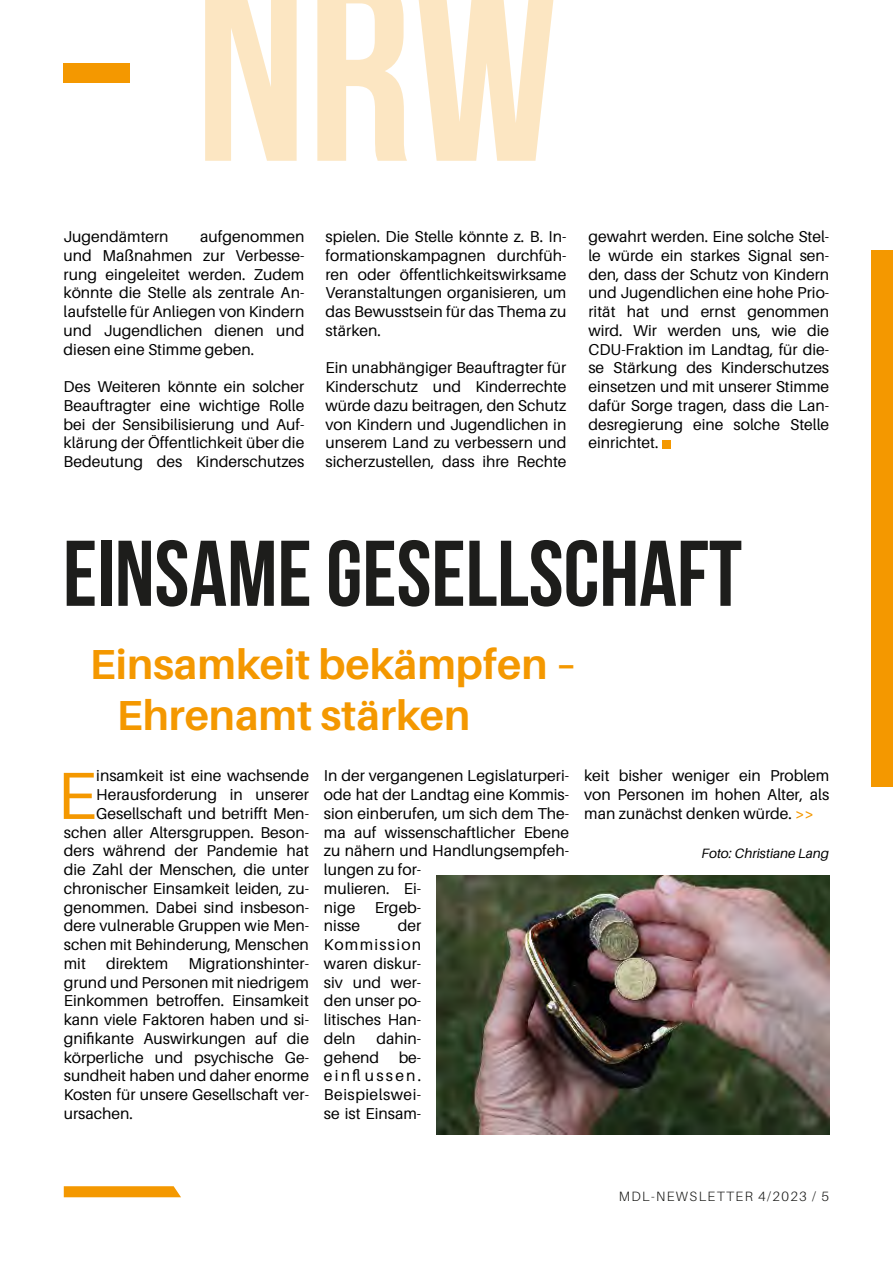
<style>
.page{position:relative;width:893px;height:1263px;background:#fff}
.page>*{position:absolute;margin:0;border:0;box-sizing:border-box;transform-origin:0 0}
.t1{font:262.2px "Bebas Neue";color:rgb(244 152 0/.24)}
.t2{font:93px "Bebas Neue";color:#1d1d1b}
.t3{font:66.75px "Aileron";color:#f49800}
.t4{font:700 42px/50.4px "Aileron";color:#f49800}
.t5{font:15.75px/18.8px "Aileron";color:#000;text-align:justify}
.t6{font:300 13.5px "Aileron";letter-spacing:.1em;color:#1d1d1b}
.t7{font:italic 13.5px "Aileron";color:#000}
.s1{font-weight:600;color:#f49800}
</style>
<div class="page">
<svg style="left:64px;top:1186px;width:117px;height:11px"></svg>
<div style="left:872px;top:251px;width:21px;height:536px;background:#f49800"></div>
<div style="left:662px;top:440px;width:8px;height:8px;background:#f49800"></div>
<div style="left:64px;top:64px;width:66px;height:19px;background:#f49800"></div>
<img style="left:436px;top:876px;width:393px;height:258px">
<h1 class="t1" style="left:195px;top:-36px;width:366px">NRW</h1>
<p class="t5" style="left:64px;top:229px;width:242px;text-indent:137px">aufgenommen und Maßnahmen zur Verbesse&shy;rung eingeleitet werden. Zudem könnte die Stelle als zentrale An&shy;laufstelle für Anliegen von Kindern und Jugendlichen dienen und diesen eine Stimme geben.</p>
<p class="t5" style="left:64px;top:379px;width:242px">Des Weiteren könnte ein solcher Beauftragter eine wichtige Rolle bei der Sensibilisierung und Auf&shy;klärung der Öffentlichkeit über die Bedeutung des Kinderschutzes</p>
<p class="t5" style="left:64px;top:229px;width:106px">Jugendämtern</p>
<p class="t5" style="left:326px;top:229px;width:242px">spielen. Die Stelle könnte z. B. In&shy;formationskampagnen durchfüh&shy;ren oder öffentlichkeitswirksame Veranstaltungen organisieren, um das Bewusstsein für das Thema zu stärken.</p>
<p class="t5" style="left:326px;top:360px;width:242px">Ein unabhängiger Beauftragter für Kinderschutz und Kinderrechte würde dazu beitragen, den Schutz von Kindern und Jugendlichen in unserem Land zu verbessern und sicherzustellen, dass ihre Rechte</p>
<p class="t5" style="left:588px;top:229px;width:242px">gewahrt werden. Eine solche Stel&shy;le würde ein starkes Signal sen&shy;den, dass der Schutz von Kindern und Jugendlichen eine hohe Prio&shy;rität hat und ernst genommen wird. Wir werden uns, wie die CDU-Fraktion im Landtag, für die&shy;se Stärkung des Kinderschutzes einsetzen und mit unserer Stimme dafür Sorge tragen, dass die Lan&shy;desregierung eine solche Stelle einrichtet.</p>
<h2 class="t2" style="left:63px;top:536px;width:681px">EINSAME GESELLSCHAFT</h2>
<h3 class="t4" style="left:117px;top:643px;width:461px;text-indent:-27px">Einsamkeit bekämpfen –<br>Ehrenamt stärken</h3>
<h3 class="t3" style="left:57px;top:767px;width:41px">E</h3>
<p class="t5" style="left:96px;top:768px;width:214px">insamkeit ist eine wachsende</p>
<p class="t5" style="left:96px;top:786px;width:214px">Herausforderung in unserer</p>
<p class="t5" style="left:96px;top:805px;width:214px">Gesellschaft und betrifft Men-</p>
<p class="t5" style="left:64px;top:824px;width:247px">schen aller Altersgruppen. Beson-</p>
<p class="t5" style="left:64px;top:843px;width:247px">ders während der Pandemie hat</p>
<p class="t5" style="left:64px;top:861px;width:247px">die Zahl der Menschen, die unter</p>
<p class="t5" style="left:64px;top:880px;width:247px">chronischer Einsamkeit leiden, zu-</p>
<p class="t5" style="left:64px;top:899px;width:247px">genommen. Dabei sind insbeson-</p>
<p class="t5" style="left:64px;top:918px;width:247px">dere vulnerable Gruppen wie Men-</p>
<p class="t5" style="left:64px;top:936px;width:247px">schen mit Behinderung, Menschen</p>
<p class="t5" style="left:64px;top:955px;width:24px">mit</p>
<p class="t5" style="left:106px;top:955px;width:64px">direktem</p>
<p class="t5" style="left:64px;top:955px;width:247px;text-indent:125px">Migrationshinter&shy;grund und Personen mit niedrigem Einkommen betroffen. Einsamkeit kann viele Faktoren haben und si&shy;gnifikante Auswirkungen auf die körperliche und psychische Ge&shy;sundheit haben und daher enorme Kosten für unsere Gesellschaft ver&shy;ursachen.</p>
<p class="t5" style="left:324px;top:768px;width:247px;text-align:left">In der vergangenen Legislaturperi&shy;ode hat der Landtag eine Kommis&shy;sion einberufen, um sich dem The&shy;ma auf wissenschaftlicher Ebene zu nähern und Handlungsempfeh&shy;lungen zu for-<br>mulieren. Ei-<br>nige Ergeb-<br>nisse</p>
<p class="t5" style="left:324px;top:918px;width:99px;text-indent:74px">der Kommission waren diskur&shy;siv und wer&shy;den unser po&shy;litisches Han&shy;deln</p>
<p class="t5" style="left:324px;top:1030px;width:99px;text-indent:52px">dahin&shy;gehend be&shy;einfl ussen.<br>Beispielswei&shy;se ist Einsam-</p>
<p class="t5" style="left:584px;top:768px;width:247px">keit bisher weniger ein Problem von Personen im hohen Alter, als man zunächst denken würde. <span class="s1">&gt;&gt;</span></p>
<p class="t7" style="left:701px;top:848px;width:129px">Foto: Christiane Lang</p>
<p class="t6" style="left:619px;top:1191px;width:212px">MDL-NEWSLETTER 4/2023 / 5</p>
</div>
